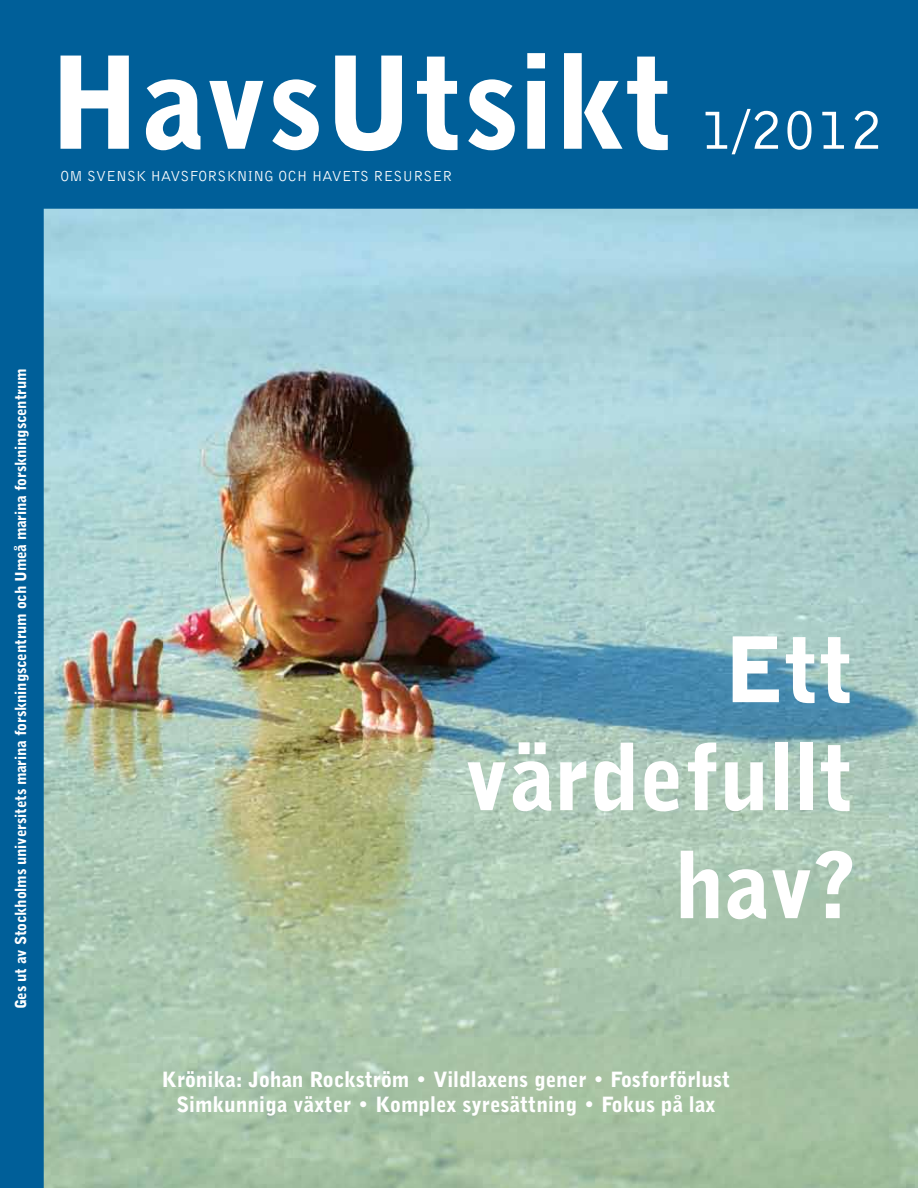
<style>
.page{position:relative;width:918px;height:1188px;background:#fff}
.page>*{position:absolute;margin:0;border:0;box-sizing:border-box;transform-origin:0 0}
.t1{font:900 127.5px "Bell Gothic BT";color:#fff}
.t2{font:900 90px/108px "Bell Gothic BT";color:#fff;text-align:right}
.t3{font:900 21px/25.2px "Bell Gothic BT";color:#fff;text-align:center}
.t4{font:900 15px "Bell Gothic BT";letter-spacing:-.01em;color:#fff}
.t5{font:15px "Bell Gothic BT";color:#fff}
.s1{font-weight:400;font-size:60px}
</style>
<div class="page">
<img style="left:43px;top:208px;width:875px;height:980px">
<div style="left:43px;top:0;width:875px;height:208px;background:#005f99"></div>
<div style="left:0;top:0;width:43px;height:1188px;background:#005f99"></div>
<h1 class="t1" style="left:49px;top:23px;width:836px">HavsUtsikt <span class="s1">1/2012</span></h1>
<p class="t5" style="left:60px;top:166px;width:394px">OM SVENSK HAVSFORSKNING OCH HAVETS RESURSER</p>
<p class="t4" style="left:11px;top:1009px;width:643px;rotate:-90deg">Ges ut av Stockholms universitets marina forskningscentrum och Umeå marina forskningscentrum</p>
<h2 class="t2" style="left:464px;top:614px;width:392px">Ett värdefullt hav?</h2>
<p class="t3" style="left:162px;top:1066px;width:570px">Krönika: Johan Rockström • Vildlaxens gener • Fosforförlust<br>Simkunniga växter • Komplex syresättning • Fokus på lax</p>
</div>
